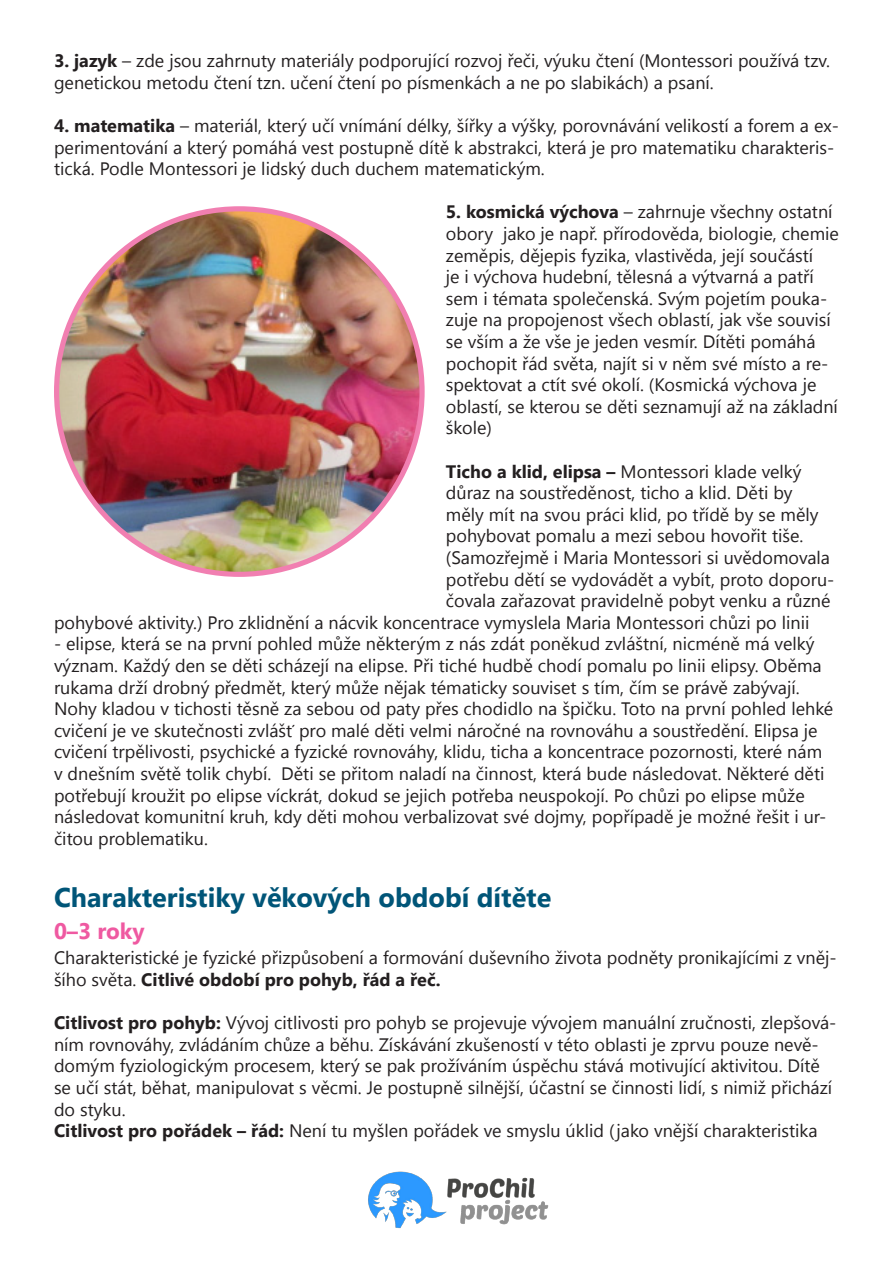
<style>
.page{position:relative;width:893px;height:1263px;background:#fff}
.page>*{position:absolute;margin:0;border:0;box-sizing:border-box;transform-origin:0 0}
.t1{font:700 27px "Segoe UI";color:#005578}
.t2{font:700 22.5px "Segoe UI";color:#ef59a1}
.t3{font:18px/21.6px "Segoe UI";color:#231f20}
.s1{font-weight:700}
</style>
<div class="page">
<img style="left:368px;top:1171px;width:181px;height:58px">
<img style="left:57px;top:209px;width:365px;height:365px;border-radius:183px">
<p class="t3" style="left:54px;top:49px;width:777px"><span class="s1">3. jazyk</span> – zde jsou zahrnuty materiály podporující rozvoj řeči, výuku čtení (Montessori používá tzv. genetickou metodu čtení tzn. učení čtení po písmenkách a ne po slabikách) a psaní.</p>
<p class="t3" style="left:54px;top:114px;width:786px"><span class="s1">4. matematika</span> – materiál, který učí vnímání délky, šířky a výšky, porovnávání velikostí a forem a ex&shy;perimentování a který pomáhá vest postupně dítě k abstrakci, která je pro matematiku charakteris&shy;tická. Podle Montessori je lidský duch duchem matematickým.</p>
<p class="t3" style="left:446px;top:200px;width:395px"><span class="s1">5. kosmická výchova</span> – zahrnuje všechny ostatní obory jako je např. přírodověda, biologie, chemie zeměpis, dějepis fyzika, vlastivěda, její součástí<br>je i výchova hudební, tělesná a výtvarná a patří sem i témata společenská. Svým pojetím pouka&shy;zuje na propojenost všech oblastí, jak vše souvisí se vším a že vše je jeden vesmír. Dítěti pomáhá pochopit řád světa, najít si v něm své místo a re&shy;spektovat a ctít své okolí. (Kosmická výchova je oblastí, se kterou se děti seznamují až na základní škole)</p>
<p class="t3" style="left:446px;top:460px;width:357px"><span class="s1">Ticho a klid, elipsa –</span> Montessori klade velký</p>
<p class="t3" style="left:446px;top:481px;width:348px">důraz na soustředěnost, ticho a klid. Děti by</p>
<p class="t3" style="left:446px;top:503px;width:374px">měly mít na svou práci klid, po třídě by se měly</p>
<p class="t3" style="left:446px;top:524px;width:359px">pohybovat pomalu a mezi sebou hovořit tiše.</p>
<p class="t3" style="left:446px;top:546px;width:386px">(Samozřejmě i Maria Montessori si uvědomovala</p>
<p class="t3" style="left:446px;top:568px;width:390px">potřebu dětí se vydovádět a vybít, proto doporu-</p>
<p class="t3" style="left:446px;top:589px;width:386px">čovala zařazovat pravidelně pobyt venku a různé</p>
<p class="t3" style="left:54px;top:611px;width:757px">pohybové aktivity.) Pro zklidnění a nácvik koncentrace vymyslela Maria Montessori chůzi po linii</p>
<p class="t3" style="left:54px;top:632px;width:781px">- elipse, která se na první pohled může některým z nás zdát poněkud zvláštní, nicméně má velký význam. Každý den se děti scházejí na elipse. Při tiché hudbě chodí pomalu po linii elipsy. Oběma rukama drží drobný předmět, který může nějak tématicky souviset s tím, čím se právě zabývají.<br>Nohy kladou v tichosti těsně za sebou od paty přes chodidlo na špičku. Toto na první pohled lehké cvičení je ve skutečnosti zvlášť pro malé děti velmi náročné na rovnováhu a soustředění. Elipsa je cvičení trpělivosti, psychické a fyzické rovnováhy, klidu, ticha a koncentrace pozornosti, které nám v dnešním světě tolik chybí. Děti se přitom naladí na činnost, která bude následovat. Některé děti potřebují kroužit po elipse víckrát, dokud se jejich potřeba neuspokojí. Po chůzi po elipse může následovat komunitní kruh, kdy děti mohou verbalizovat své dojmy, popřípadě je možné řešit i ur&shy;čitou problematiku.</p>
<p class="t1" style="left:54px;top:878px;width:499px">Charakteristiky věkových období dítěte</p>
<p class="t2" style="left:54px;top:914px;width:92px">0–3 roky</p>
<p class="t3" style="left:54px;top:946px;width:784px">Charakteristické je fyzické přizpůsobení a formování duševního života podněty pronikajícími z vněj&shy;šího světa. <span class="s1">Citlivé období pro pohyb, řád a řeč.</span></p>
<p class="t3" style="left:54px;top:1011px;width:784px"><span class="s1">Citlivost pro pohyb:</span> Vývoj citlivosti pro pohyb se projevuje vývojem manuální zručnosti, zlepšová&shy;ním rovnováhy, zvládáním chůze a běhu. Získávání zkušeností v této oblasti je zprvu pouze nevě&shy;domým fyziologickým procesem, který se pak prožíváním úspěchu stává motivující aktivitou. Dítě se učí stát, běhat, manipulovat s věcmi. Je postupně silnější, účastní se činnosti lidí, s nimiž přichází do styku.</p>
<p class="t3" style="left:54px;top:1119px;width:765px"><span class="s1">Citlivost pro pořádek – řád:</span> Není tu myšlen pořádek ve smyslu úklid (jako vnější charakteristika</p>
</div>
